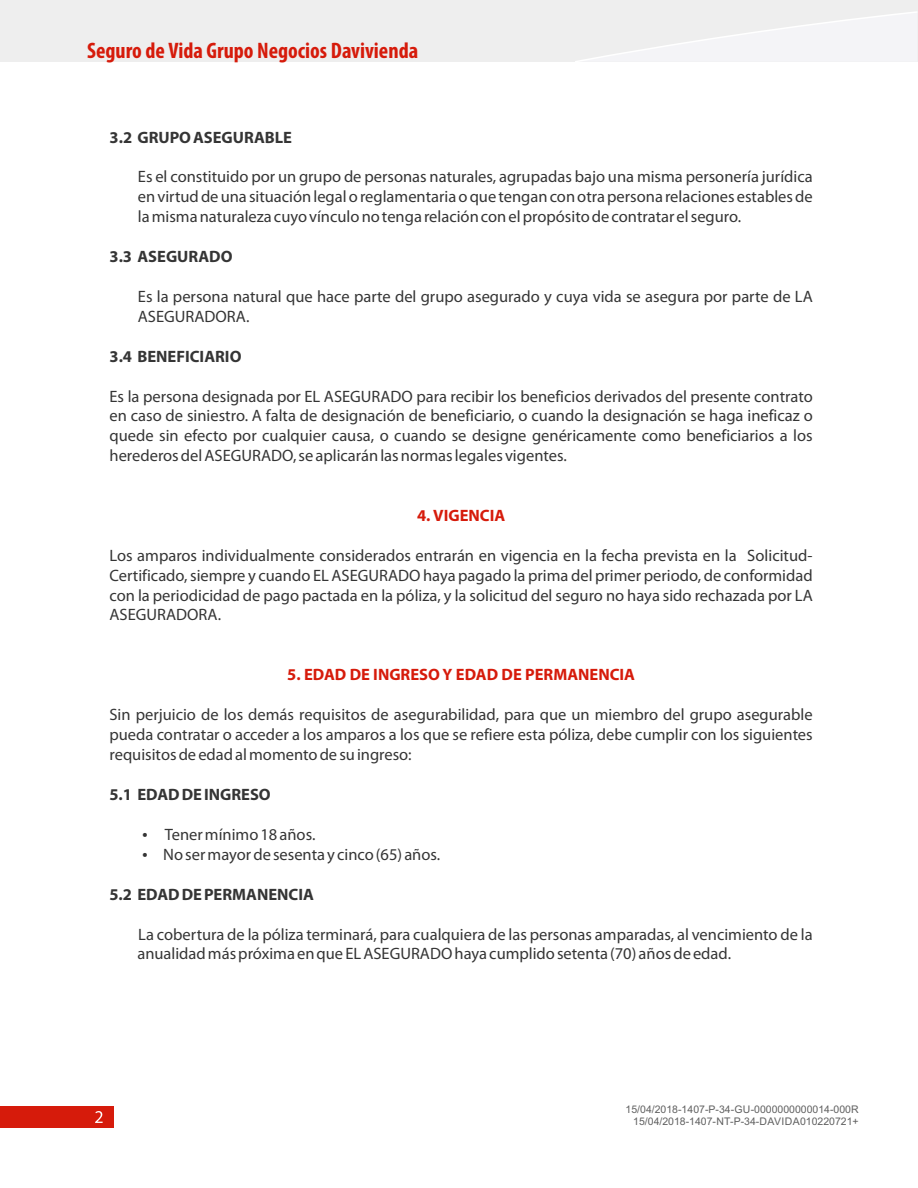
<style>
.page{position:relative;width:918px;height:1188px;background:#fff}
.page>*{position:absolute;margin:0;border:0;box-sizing:border-box;transform-origin:0 0}
.t1{font:700 condensed 22.5px "Myriad Pro";color:#d61b0b}
.t2{font:16.5px/19.8px "Myriad Pro";color:#353535;text-align:justify}
.t3{font:700 16.5px "Myriad Pro";color:#353535}
.t4{font:700 16.5px "Myriad Pro";color:#d61b0b}
.t5{font:10.5px/11.7px "Arial";color:#606060;text-align:right}
</style>
<div class="page">
<div style="left:0;top:1106px;width:114px;height:21px;background:#d61b0b"></div>
<svg style="left:95px;top:1111px;width:8px;height:12px"></svg>
<div style="left:17px;top:0;width:900px;height:62px;background:#eee"></div>
<svg style="left:575px;top:10px;width:343px;height:52px"></svg>
<h1 class="t1" style="left:87px;top:41px;width:333px">Seguro de Vida Grupo Negocios Davivienda</h1>
<p class="t3" style="left:110px;top:130px;width:184px">3.2 GRUPO ASEGURABLE</p>
<p class="t2" style="left:138px;top:168px;width:676px">Es el constituido por un grupo de personas naturales, agrupadas bajo una misma personería jurídica en virtud de una situación legal o reglamentaria o que tengan con otra persona relaciones estables de la misma naturaleza cuyo vínculo no tenga relación con el propósito de contratar el seguro.</p>
<p class="t3" style="left:110px;top:250px;width:125px">3.3 ASEGURADO</p>
<p class="t2" style="left:138px;top:288px;width:676px">Es la persona natural que hace parte del grupo asegurado y cuya vida se asegura por parte de LA<br>ASEGURADORA.</p>
<p class="t3" style="left:110px;top:350px;width:133px">3.4 BENEFICIARIO</p>
<p class="t2" style="left:110px;top:388px;width:705px">Es la persona designada por EL ASEGURADO para recibir los beneficios derivados del presente contrato en caso de siniestro. A falta de designación de beneficiario, o cuando la designación se haga ineficaz o quede sin efecto por cualquier causa, o cuando se designe genéricamente como beneficiarios a los herederos del ASEGURADO, se aplicarán las normas legales vigentes.</p>
<p class="t4" style="left:417px;top:509px;width:90px">4. VIGENCIA</p>
<p class="t2" style="left:110px;top:547px;width:705px">Los amparos individualmente considerados entrarán en vigencia en la fecha prevista en la Solicitud-Certificado, siempre y cuando EL ASEGURADOhaya pagado la prima del primer periodo, de conformidad con la periodicidad de pago pactada en la póliza, y la solicitud del seguro no haya sido rechazada por LA ASEGURADORA.</p>
<p class="t4" style="left:287px;top:668px;width:349px">5. EDAD DE INGRESO Y EDAD DE PERMANENCIA</p>
<p class="t2" style="left:110px;top:706px;width:705px">Sin perjuicio de los demás requisitos de asegurabilidad, para que un miembro del grupo asegurable pueda contratar o acceder a los amparos a los que se refiere esta póliza, debe cumplir con los siguientes requisitos de edad al momento de su ingreso:</p>
<p class="t3" style="left:110px;top:788px;width:163px">5.1 EDAD DE INGRESO</p>
<p class="t2" style="left:142px;top:826px;width:175px">• Tener mínimo 18 años.</p>
<p class="t2" style="left:142px;top:846px;width:300px">• No ser mayor de sesenta y cinco (65) años.</p>
<p class="t3" style="left:110px;top:887px;width:206px">5.2 EDAD DE PERMANENCIA</p>
<p class="t2" style="left:137px;top:926px;width:677px">La cobertura de la póliza terminará, para cualquiera de las personas amparadas, al vencimiento de la anualidad más próxima en que EL ASEGURADO haya cumplido setenta (70) años de edad.</p>
<p class="t5" style="left:626px;top:1104px;width:235px">15/04/2018-1407-P-34-GU-0000000000014-000R<br>15/04/2018-1407-NT-P-34-DAVIDA010220721+</p>
</div>
